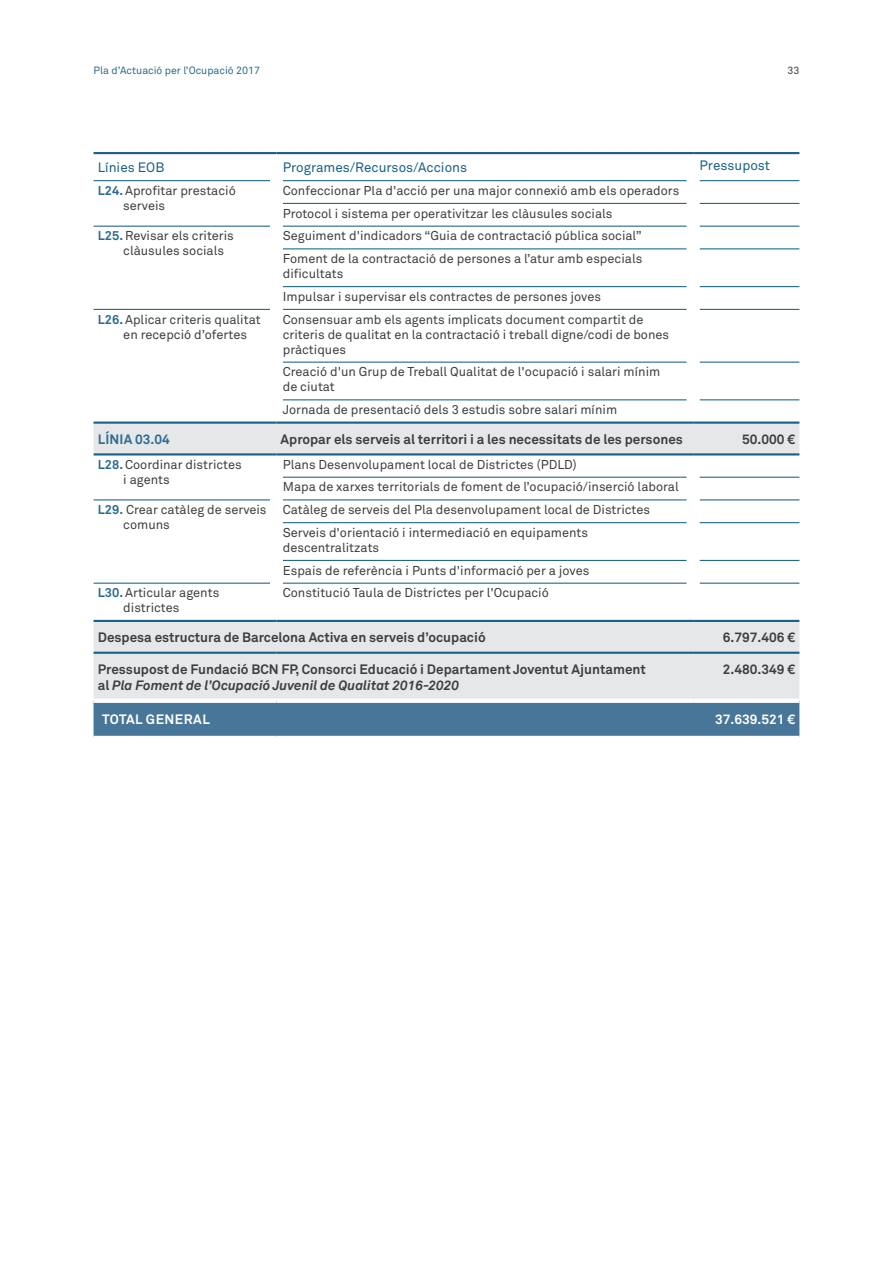
<style>
.page{position:relative;width:893px;height:1263px;background:#fff}
.page>*{position:absolute;margin:0;border:0;box-sizing:border-box;transform-origin:0 0}
.t1{font:700 13.5px "Akkurat Std";color:#3e3e3f}
.t2{font:italic 700 13.5px "Akkurat";color:#3e3e3f}
.t3{font:13.5px "Akkurat Std";color:#186186}
.t4{font:700 13.5px "Akkurat Std";letter-spacing:.035em;color:#fff}
.t5{font:700 13.5px "Akkurat Std";letter-spacing:.01em;color:#fff}
.t6{font:700 13.5px "Akkurat Std";letter-spacing:.01em;color:#2b6b8f}
.t7{font:12.75px/15px "Akkurat Std";color:#3e3e3f}
.t8{font:10.5px "Akkurat Std";color:#2b6b8f}
.t9{font:10.5px "Akkurat Std";color:#3e3e3f}
.s1{font-weight:700;color:#2b6b8f}
.s2{font-family:"Akkurat Std";font-style:normal}
</style>
<div class="page">
<svg style="left:94px;top:154px;width:593px;height:1px"></svg>
<svg style="left:94px;top:424px;width:705px;height:275px"></svg>
<div style="left:94px;top:703px;width:705px;height:33px;background:#487698"></div>
<hr style="left:283px;top:477px;width:404px;height:1px;background:#186186">
<hr style="left:94px;top:180px;width:176px;height:1px;background:#186186">
<hr style="left:283px;top:180px;width:404px;height:1px;background:#186186">
<hr style="left:283px;top:203px;width:404px;height:1px;background:#186186">
<hr style="left:94px;top:226px;width:176px;height:1px;background:#186186">
<hr style="left:94px;top:499px;width:176px;height:1px;background:#186186">
<hr style="left:283px;top:226px;width:404px;height:1px;background:#186186">
<hr style="left:283px;top:248px;width:404px;height:1px;background:#186186">
<hr style="left:283px;top:499px;width:404px;height:1px;background:#186186">
<hr style="left:283px;top:522px;width:404px;height:1px;background:#186186">
<hr style="left:283px;top:286px;width:404px;height:1px;background:#186186">
<hr style="left:283px;top:560px;width:404px;height:1px;background:#186186">
<hr style="left:94px;top:309px;width:176px;height:1px;background:#186186">
<hr style="left:94px;top:583px;width:176px;height:1px;background:#186186">
<hr style="left:283px;top:309px;width:404px;height:1px;background:#186186">
<hr style="left:283px;top:583px;width:404px;height:1px;background:#186186">
<hr style="left:283px;top:362px;width:404px;height:1px;background:#186186">
<hr style="left:283px;top:399px;width:404px;height:1px;background:#186186">
<hr style="left:699px;top:248px;width:100px;height:1px;background:#186186">
<hr style="left:699px;top:286px;width:100px;height:1px;background:#186186">
<hr style="left:699px;top:309px;width:100px;height:1px;background:#186186">
<hr style="left:699px;top:362px;width:100px;height:1px;background:#186186">
<hr style="left:699px;top:399px;width:100px;height:1px;background:#186186">
<hr style="left:699px;top:180px;width:100px;height:1px;background:#186186">
<hr style="left:699px;top:203px;width:100px;height:1px;background:#186186">
<hr style="left:699px;top:226px;width:100px;height:1px;background:#186186">
<hr style="left:699px;top:499px;width:100px;height:1px;background:#186186">
<hr style="left:699px;top:522px;width:100px;height:1px;background:#186186">
<hr style="left:699px;top:560px;width:100px;height:1px;background:#186186">
<hr style="left:699px;top:583px;width:100px;height:1px;background:#186186">
<hr style="left:699px;top:477px;width:100px;height:1px;background:#186186">
<div style="left:270px;top:154px;width:13px;height:27px;background:#fff"></div>
<div style="left:270px;top:455px;width:13px;height:22px;background:#fff"></div>
<div style="left:687px;top:455px;width:12px;height:22px;background:#fff"></div>
<div style="left:270px;top:477px;width:13px;height:23px;background:#fff"></div>
<div style="left:687px;top:477px;width:12px;height:23px;background:#fff"></div>
<div style="left:270px;top:500px;width:13px;height:23px;background:#fff"></div>
<div style="left:687px;top:500px;width:12px;height:23px;background:#fff"></div>
<div style="left:270px;top:523px;width:13px;height:37px;background:#fff"></div>
<div style="left:687px;top:523px;width:12px;height:37px;background:#fff"></div>
<div style="left:270px;top:560px;width:13px;height:23px;background:#fff"></div>
<div style="left:687px;top:560px;width:12px;height:23px;background:#fff"></div>
<div style="left:270px;top:583px;width:13px;height:37px;background:#fff"></div>
<div style="left:687px;top:583px;width:12px;height:37px;background:#fff"></div>
<hr style="left:94px;top:421px;width:182px;height:3px;background:#186186">
<hr style="left:276px;top:421px;width:417px;height:3px;background:#186186">
<hr style="left:693px;top:421px;width:106px;height:3px;background:#186186">
<hr style="left:94px;top:453px;width:182px;height:2px;background:#186186">
<hr style="left:276px;top:453px;width:417px;height:2px;background:#186186">
<hr style="left:693px;top:453px;width:106px;height:2px;background:#186186">
<hr style="left:94px;top:620px;width:182px;height:2px;background:#186186">
<hr style="left:276px;top:620px;width:417px;height:2px;background:#186186">
<hr style="left:693px;top:620px;width:106px;height:2px;background:#186186">
<hr style="left:94px;top:652px;width:182px;height:2px;background:#186186">
<hr style="left:276px;top:652px;width:417px;height:2px;background:#186186">
<hr style="left:693px;top:652px;width:106px;height:2px;background:#186186">
<svg style="left:94px;top:702px;width:182px;height:1px"></svg>
<svg style="left:276px;top:700px;width:417px;height:3px"></svg>
<svg style="left:693px;top:701px;width:106px;height:2px"></svg>
<hr style="left:94px;top:152px;width:182px;height:2px;background:#186186">
<hr style="left:276px;top:152px;width:417px;height:2px;background:#186186">
<hr style="left:693px;top:152px;width:106px;height:2px;background:#186186">
<p class="t8" style="left:94px;top:64px;width:168px">Pla d’Actuació per l’Ocupació 2017</p>
<p class="t9" style="left:787px;top:64px;width:13px">33</p>
<p class="t3" style="left:98px;top:160px;width:68px">Línies EOB</p>
<p class="t3" style="left:283px;top:160px;width:186px">Programes/Recursos/Accions</p>
<p class="t3" style="left:699px;top:157px;width:72px">Pressupost</p>
<p class="t7" style="left:123px;top:183px;width:114px;text-indent:-26px"><span class="s1">L24.</span> Aprofitar prestació serveis</p>
<p class="t7" style="left:283px;top:179px;width:398px;line-height:22.8px">Confeccionar Pla d'acció per una major connexió amb els operadors<br>Protocol i sistema per operativitzar les clàusules socials</p>
<p class="t7" style="left:123px;top:228px;width:112px;text-indent:-26px"><span class="s1">L25.</span> Revisar els criteris clàusules socials</p>
<p class="t7" style="left:283px;top:225px;width:361px;line-height:22.8px">Seguiment d'indicadors “Guia de contractació pública social”<br>Foment de la contractació de persones a l’atur amb especials</p>
<p class="t7" style="left:283px;top:262px;width:320px;line-height:22.8px">dificultats<br>Impulsar i supervisar els contractes de persones joves</p>
<p class="t7" style="left:123px;top:312px;width:139px;text-indent:-26px"><span class="s1">L26.</span> Aplicar criteris qualitat en recepció d’ofertes</p>
<p class="t7" style="left:283px;top:312px;width:388px">Consensuar amb els agents implicats document compartit de criteris de qualitat en la contractació i treball digne/codi de bones pràctiques</p>
<p class="t7" style="left:283px;top:364px;width:379px">Creació d'un Grup de Treball Qualitat de l'ocupació i salari mínim de ciutat</p>
<p class="t7" style="left:283px;top:402px;width:336px">Jornada de presentació dels 3 estudis sobre salari mínim</p>
<p class="t6" style="left:98px;top:431px;width:74px">LÍNIA 03.04</p>
<p class="t1" style="left:281px;top:431px;width:404px">Apropar els serveis al territori i a les necessitats de les persones</p>
<p class="t1" style="left:742px;top:431px;width:54px">50.000 €</p>
<p class="t7" style="left:123px;top:457px;width:120px;text-indent:-26px"><span class="s1">L28.</span> Coordinar districtes i agents</p>
<p class="t7" style="left:283px;top:453px;width:397px;line-height:22.8px">Plans Desenvolupament local de Districtes (PDLD)<br>Mapa de xarxes territorials de foment de l’ocupació/inserció laboral</p>
<p class="t7" style="left:123px;top:502px;width:145px;text-indent:-26px"><span class="s1">L29.</span> Crear catàleg de serveis comuns</p>
<p class="t7" style="left:283px;top:498px;width:369px;line-height:22.8px">Catàleg de serveis del Pla desenvolupament local de Districtes<br>Serveis d'orientació i intermediació en equipaments</p>
<p class="t7" style="left:283px;top:536px;width:308px;line-height:22.8px">descentralitzats<br>Espais de referència i Punts d'informació per a joves</p>
<p class="t7" style="left:123px;top:585px;width:97px;text-indent:-26px"><span class="s1">L30.</span> Articular agents districtes</p>
<p class="t7" style="left:283px;top:585px;width:268px">Constitució Taula de Districtes per l'Ocupació</p>
<p class="t1" style="left:98px;top:629px;width:389px">Despesa estructura de Barcelona Activa en serveis d’ocupació</p>
<p class="t1" style="left:723px;top:629px;width:74px">6.797.406 €</p>
<p class="t1" style="left:98px;top:661px;width:550px">Pressupost de Fundació BCN FP, Consorci Educació i Departament Joventut Ajuntament</p>
<p class="t2" style="left:98px;top:677px;width:363px"><span class="s2">al</span> Pla Foment de l’Ocupació Juvenil de Qualitat 2016-2020</p>
<p class="t1" style="left:723px;top:661px;width:74px">2.480.349 €</p>
<p class="t4" style="left:102px;top:711px;width:109px">TOTAL GENERAL</p>
<p class="t5" style="left:715px;top:711px;width:81px">37.639.521 €</p>
</div>
